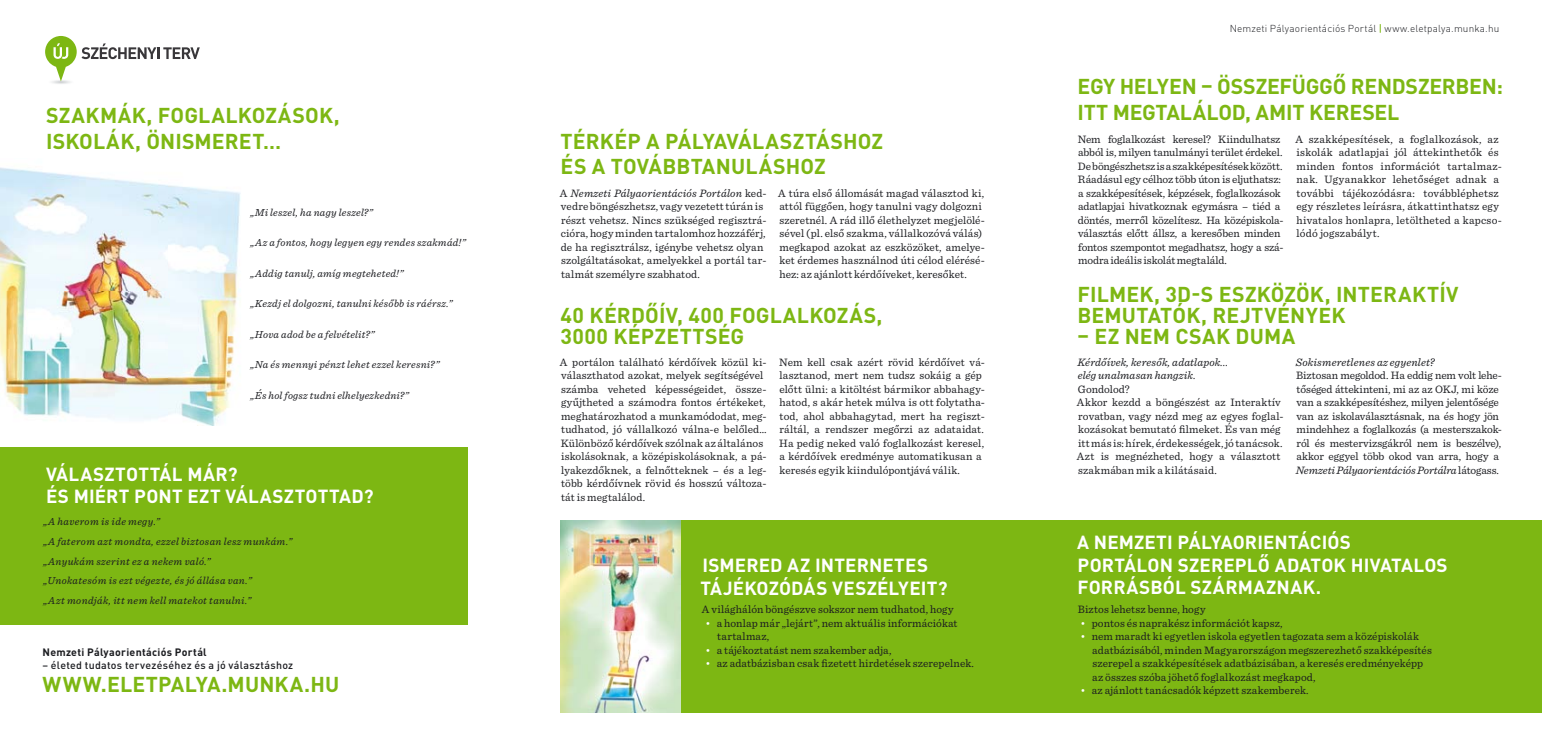
<style>
.page{position:relative;width:1542px;height:745px;background:#fff}
.page>*{position:absolute;margin:0;border:0;box-sizing:border-box;transform-origin:0 0}
.t1{font:700 21.25px/21.2px "DIN Pro";letter-spacing:.005em;color:#7db713}
.t2{font:700 21.25px/25px "DIN Pro";letter-spacing:-.015em;color:#7db713}
.t3{font:700 18.75px/22.5px "DIN Pro";letter-spacing:.01em;color:#fff}
.t4{font:11.25px/13.5px "Sentinel";letter-spacing:.01em;color:#1b1c20}
.t5{font:11.25px/13.5px "Sentinel";letter-spacing:-.01em;color:#1b1c20}
.t6{font:italic 11.25px/13.5px "Sentinel";letter-spacing:.015em;color:#1b1c20}
.t7{font:italic 10.62px/19.9px "Sentinel";letter-spacing:.03em;color:#1b1c20}
.t8{font:500 10.62px "DIN Pro";letter-spacing:.025em;color:#1b1c20}
.t9{font:700 10.62px "DIN Pro";letter-spacing:.025em;color:#1b1c20}
.t10{font:300 10px "DIN Pro";letter-spacing:.015em;color:#1b1c20}
.s1{font-style:italic}
.s2{color:#fff}
.s3{font-weight:500;color:#7db713}
</style>
<div class="page">
<img style="left:560px;top:520px;width:121px;height:191px">
<img style="left:0;top:167px;width:241px;height:258px">
<div style="left:0;top:447px;width:468px;height:177px;background:#7db713"></div>
<div style="left:681px;top:519px;width:860px;height:193px;background:#7db713"></div>
<img style="left:52px;top:81px;width:19px;height:3px">
<svg style="left:45px;top:36px;width:155px;height:45px"></svg>
<h1 class="t1" style="left:46px;top:102px;width:295px;line-height:25.5px">SZAKMÁK, FOGLALKOZÁSOK,<br>ISKOLÁK, ÖNISMERET…</h1>
<p class="t7" style="left:250px;top:201px;width:124px">„Mi leszel, ha nagy leszel?”</p>
<p class="t7" style="left:250px;top:232px;width:217px">„Az a fontos, hogy legyen egy rendes szakmád!”</p>
<p class="t7" style="left:250px;top:262px;width:155px">„Addig tanulj, amíg megteheted!”</p>
<p class="t7" style="left:250px;top:293px;width:204px">„Kezdj el dolgozni, tanulni később is ráérsz.”</p>
<p class="t7" style="left:250px;top:323px;width:126px">„Hova adod be a felvételit?”</p>
<p class="t7" style="left:250px;top:354px;width:191px">„Na és mennyi pénzt lehet ezzel keresni?”</p>
<p class="t7" style="left:250px;top:384px;width:160px">„És hol fogsz tudni elhelyezkedni?”</p>
<h2 class="t3" style="left:46px;top:462px;width:329px">VÁLASZTOTTÁL MÁR?<br>ÉS MIÉRT PONT EZT VÁLASZTOTTAD?</h2>
<p class="t7" style="left:43px;top:510px;width:250px">„A haverom is ide megy.”<br>„A faterom azt mondta, ezzel biztosan lesz munkám.” „Anyukám szerint ez a nekem való.”<br>„Unokatesóm is ezt végezte, és jó állása van.”<br>„Azt mondják, itt nem kell matekot tanulni.”</p>
<p class="t9" style="left:43px;top:644px;width:166px">Nemzeti Pályaorientációs Portál</p>
<p class="t8" style="left:43px;top:657px;width:252px">– életed tudatos tervezéséhez és a jó választáshoz</p>
<h1 class="t1" style="left:43px;top:672px;width:298px">WWW.ELETPALYA.MUNKA.HU</h1>
<h1 class="t1" style="left:560px;top:128px;width:324px;line-height:25px">TÉRKÉP A PÁLYAVÁLASZTÁSHOZ<br>ÉS A TOVÁBBTANULÁSHOZ</h1>
<p class="t4" style="left:560px;top:185px;width:208px">A <span class="s1">Nemzeti Pályaorientációs Portálon</span> ked&shy;vedre böngészhetsz, vagy vezetett túrán is részt vehetsz. Nincs szükséged regisztrá&shy;cióra, hogy minden tartalomhoz hozzáférj, de ha regisztrálsz, igénybe vehetsz olyan szolgáltatásokat, amelyekkel a portál tar&shy;talmát személyre szabhatod.</p>
<p class="t4" style="left:778px;top:185px;width:208px">A túra első állomását magad választod ki, attól függően, hogy tanulni vagy dolgozni szeretnél. A rád illő élethelyzet megjelölé&shy;sével (pl. első szakma, vállalkozóvá válás) megkapod azokat az eszközöket, amelye&shy;ket érdemes használnod úti célod elérésé&shy;hez: az ajánlott kérdőíveket, keresőket.</p>
<h1 class="t1" style="left:560px;top:303px;width:323px">40 KÉRDŐÍV, 400 FOGLALKOZÁS,<br>3000 KÉPZETTSÉG</h1>
<p class="t4" style="left:560px;top:354px;width:208px">A portálon található kérdőívek közül ki&shy;választhatod azokat, melyek segítségével számba veheted képességeidet, össze&shy;gyűjtheted a számodra fontos értékeket, meghatározhatod a munkamódodat, meg&shy;tudhatod, jó vállalkozó válna-e belőled… Különböző kérdőívek szólnak az általános iskolásoknak, a középiskolásoknak, a pá&shy;lyakezdőknek, a felnőtteknek – és a leg&shy;több kérdőívnek rövid és hosszú változa&shy;tát is megtalálod.</p>
<p class="t4" style="left:779px;top:354px;width:207px">Nem kell csak azért rövid kérdőívet vá&shy;lasztanod, mert nem tudsz sokáig a gép előtt ülni: a kitöltést bármikor abbahagy&shy;hatod, s akár hetek múlva is ott folytatha&shy;tod, ahol abbahagytad, mert ha regiszt&shy;ráltál, a rendszer megőrzi az adataidat.<br>Ha pedig neked való foglalkozást keresel, a kérdőívek eredménye automatikusan a keresés egyik kiindulópontjává válik.</p>
<h2 class="t3" style="left:700px;top:553px;width:249px">ISMERED AZ INTERNETES<br>TÁJÉKOZÓDÁS VESZÉLYEIT?</h2>
<p class="t4" style="left:702px;top:601px;width:253px">A világhálón böngészve sokszor nem tudhatod, hogy</p>
<p class="t4" style="left:717px;top:615px;width:242px;text-indent:-12px"><span class="s2">•</span> a honlap már „lejárt”, nem aktuális információkat tartalmaz,</p>
<p class="t4" style="left:705px;top:642px;width:187px"><span class="s2">•</span> a tájékoztatást nem szakember adja,</p>
<p class="t4" style="left:705px;top:655px;width:270px"><span class="s2">•</span> az adatbázisban csak fizetett hirdetések szerepelnek.</p>
<p class="t10" style="left:1229px;top:22px;width:271px">Nemzeti Pályaorientációs Portál <span class="s3">|</span> www.eletpalya.munka.hu</p>
<h1 class="t2" style="left:1077px;top:73px;width:427px">EGY HELYEN – ÖSSZEFÜGGŐ RENDSZERBEN:<br>ITT MEGTALÁLOD, AMIT KERESEL</h1>
<p class="t5" style="left:1077px;top:131px;width:207px">Nem foglalkozást keresel? Kiindulhatsz abból is, milyen tanulmányi terület érdekel.<br>De böngészhetsz is a szakképesítések között.<br>Ráadásul egy célhoz több úton is eljuthatsz: a szakképesítések, képzések, foglalkozások adatlapjai hivatkoznak egymásra – tiéd a döntés, merről közelítesz. Ha középiskola&shy;választás előtt állsz, a keresőben minden fontos szempontot megadhatsz, hogy a szá&shy;modra ideális iskolát megtaláld.</p>
<p class="t4" style="left:1295px;top:131px;width:208px">A szakképesítések, a foglalkozások, az iskolák adatlapjai jól áttekinthetők és minden fontos információt tartalmaz&shy;nak. Ugyanakkor lehetőséget adnak a további tájékozódásra: továbbléphetsz egy részletes leírásra, átkattinthatsz egy hivatalos honlapra, letöltheted a kapcso&shy;lódó jogszabályt.</p>
<h1 class="t1" style="left:1077px;top:282px;width:382px">FILMEK, 3D-S ESZKÖZÖK, INTERAKTÍV<br>BEMUTATÓK, REJTVÉNYEK</h1>
<h1 class="t1" style="left:1077px;top:325px;width:219px">– EZ NEM CSAK DUMA</h1>
<p class="t6" style="left:1077px;top:354px;width:152px">Kérdőívek, keresők, adatlapok... elég unalmasan hangzik.</p>
<p class="t4" style="left:1077px;top:381px;width:208px">Gondolod?<br>Akkor kezdd a böngészést az Interaktív rovatban, vagy nézd meg az egyes foglal&shy;kozásokat bemutató filmeket. És van még itt más is: hírek, érdekességek, jó tanácsok.<br>Azt is megnézheted, hogy a választott szakmában mik a kilátásaid.</p>
<p class="t6" style="left:1295px;top:354px;width:141px">Sokismeretlenes az egyenlet?</p>
<p class="t5" style="left:1295px;top:368px;width:208px">Biztosan megoldod. Ha eddig nem volt lehe&shy;tőséged áttekinteni, mi az az OKJ, mi köze van a szakképesítéshez, milyen jelentősége van az iskolaválasztásnak, na és hogy jön mindehhez a foglalkozás (a mesterszakok&shy;ról és mestervizsgákról nem is beszélve), akkor eggyel több okod van arra, hogy a <span class="s1">Nemzeti Pályaorientációs Portálra</span> látogass.</p>
<h2 class="t3" style="left:1077px;top:530px;width:372px">A NEMZETI PÁLYAORIENTÁCIÓS<br>PORTÁLON SZEREPLŐ ADATOK HIVATALOS<br>FORRÁSBÓL SZÁRMAZNAK.</h2>
<p class="t4" style="left:1077px;top:601px;width:129px">Biztos lehetsz benne, hogy</p>
<p class="t4" style="left:1080px;top:615px;width:203px"><span class="s2">•</span> pontos és naprakész információt kapsz,</p>
<p class="t4" style="left:1092px;top:628px;width:341px;text-indent:-12px"><span class="s2">•</span> nem maradt ki egyetlen iskola egyetlen tagozata sem a középiskolák adatbázisából, minden Magyarországon megszerezhető szakképesítés szerepel a szakképesítések adatbázisában, a keresés eredményeképp az összes szóba jöhető foglalkozást megkapod,</p>
<p class="t4" style="left:1080px;top:682px;width:229px"><span class="s2">•</span> az ajánlott tanácsadók képzett szakemberek.</p>
</div>
